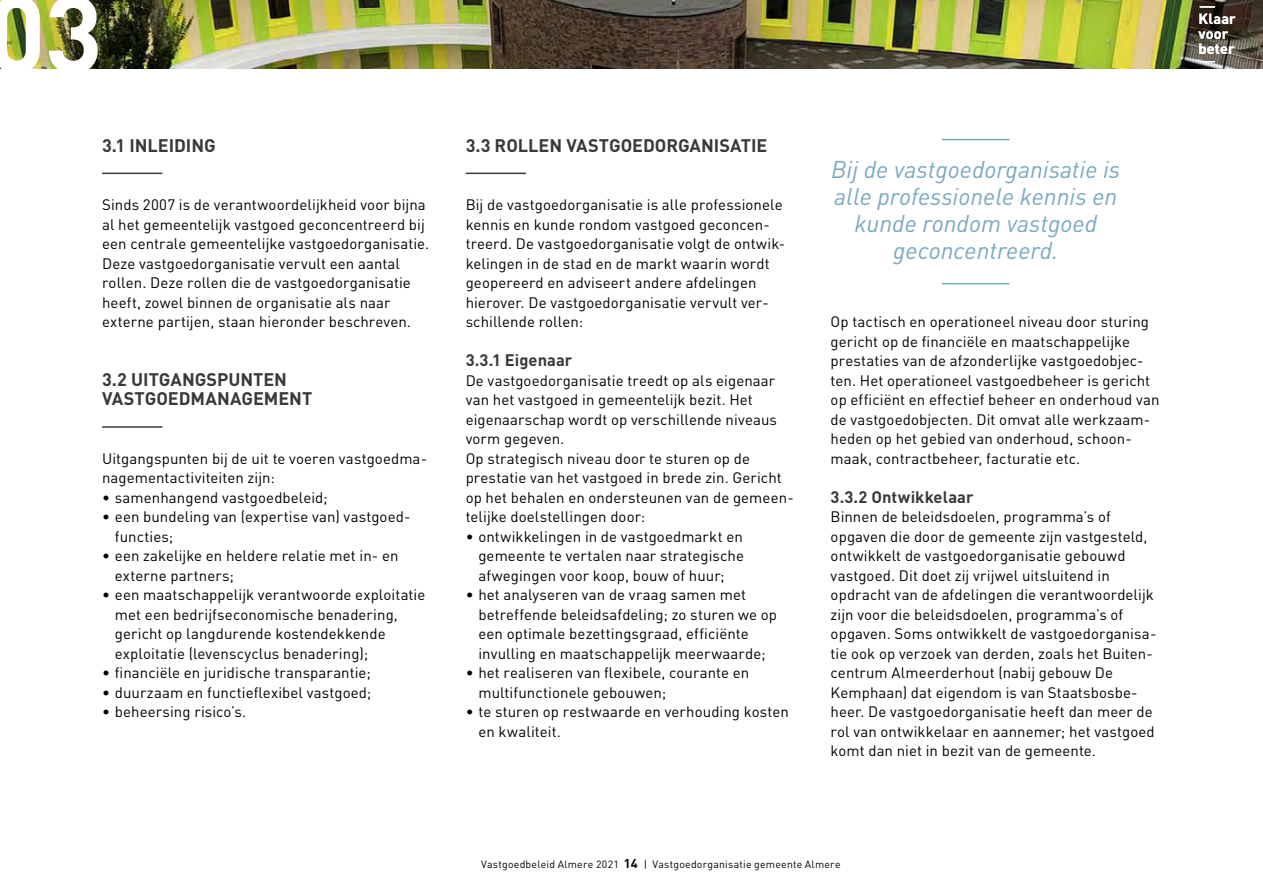
<style>
.page{position:relative;width:1263px;height:893px;background:#fff}
.page>*{position:absolute;margin:0;border:0;box-sizing:border-box;transform-origin:0 0}
.t1{font:700 107.7px "DIN";color:#fff}
.t2{font:italic 24px/27px "DIN";color:#7aa9bf;text-align:center}
.subkop_-_niv_01{font:700 18px/19.5px "DIN";color:#373a36}
.subkop_-_niv_02{font:700 16.5px "DIN";letter-spacing:.005em;color:#373a36}
.broodtekst{font:15px/19.5px "DIN";letter-spacing:.005em;color:#000}
.t3{font:700 14.55px/14.9px "DIN";letter-spacing:.01em;color:#fff}
.t4{font:10.5px "DIN";letter-spacing:.025em;color:#000}
.s1{font-weight:700;font-size:12.75px}
</style>
<div class="page">
<hr style="left:942px;top:139px;width:68px;height:1px;background:#7aa9bf">
<hr style="left:942px;top:283px;width:68px;height:1px;background:#7aa9bf">
<img style="left:0;top:0;width:1263px;height:68px">
<hr style="left:102px;top:172px;width:60px;height:2px;background:#373a36">
<hr style="left:102px;top:426px;width:60px;height:2px;background:#373a36">
<hr style="left:466px;top:172px;width:60px;height:2px;background:#373a36">
<svg style="left:1200px;top:7px;width:15px;height:1px"></svg>
<svg style="left:1200px;top:61px;width:15px;height:1px"></svg>
<h1 class="t1" style="left:-13px;top:-38px;width:117px">03</h1>
<h2 class="subkop_-_niv_01" style="left:102px;top:135px;width:115px">3.1 INLEIDING</h2>
<p class="broodtekst" style="left:102px;top:195px;width:329px">Sinds 2007 is de verantwoordelijkheid voor bijna al het gemeentelijk vastgoed geconcentreerd bij een centrale gemeentelijke vastgoedorganisatie.<br>Deze vastgoedorganisatie vervult een aantal rollen. Deze rollen die de vastgoedorganisatie heeft, zowel binnen de organisatie als naar externe partijen, staan hieronder beschreven.</p>
<h2 class="subkop_-_niv_01" style="left:102px;top:369px;width:212px">3.2 UITGANGSPUNTEN<br>VASTGOEDMANAGEMENT</h2>
<p class="broodtekst" style="left:102px;top:449px;width:326px">Uitgangspunten bij de uit te voeren vastgoedma&shy;nagementactiviteiten zijn:</p>
<p class="broodtekst" style="left:102px;top:488px;width:227px">• samenhangend vastgoedbeleid;</p>
<p class="broodtekst" style="left:115px;top:507px;width:297px;text-indent:-13px">• een bundeling van (expertise van) vastgoed&shy;functies;</p>
<p class="broodtekst" style="left:115px;top:546px;width:285px;text-indent:-13px">• een zakelijke en heldere relatie met in- en externe partners;</p>
<p class="broodtekst" style="left:115px;top:585px;width:312px;text-indent:-13px">• een maatschappelijk verantwoorde exploitatie met een bedrijfseconomische benadering, gericht op langdurende kostendekkende exploitatie (levenscyclus benadering);</p>
<p class="broodtekst" style="left:102px;top:663px;width:270px">• financiële en juridische transparantie;</p>
<p class="broodtekst" style="left:102px;top:683px;width:271px">• duurzaam en functieflexibel vastgoed;</p>
<p class="broodtekst" style="left:102px;top:702px;width:146px">• beheersing risico’s.</p>
<h2 class="subkop_-_niv_01" style="left:466px;top:135px;width:303px">3.3 ROLLEN VASTGOEDORGANISATIE</h2>
<p class="broodtekst" style="left:466px;top:195px;width:321px">Bij de vastgoedorganisatie is alle professionele kennis en kunde rondom vastgoed geconcen&shy;treerd. De vastgoedorganisatie volgt de ontwik&shy;kelingen in de stad en de markt waarin wordt geopereerd en adviseert andere afdelingen hierover. De vastgoedorganisatie vervult ver&shy;schillende rollen:</p>
<h3 class="subkop_-_niv_02" style="left:466px;top:349px;width:108px">3.3.1 Eigenaar</h3>
<p class="broodtekst" style="left:466px;top:371px;width:313px">De vastgoedorganisatie treedt op als eigenaar van het vastgoed in gemeentelijk bezit. Het eigenaarschap wordt op verschillende niveaus vorm gegeven.</p>
<p class="broodtekst" style="left:466px;top:449px;width:330px">Op strategisch niveau door te sturen op de prestatie van het vastgoed in brede zin. Gericht op het behalen en ondersteunen van de gemeen&shy;telijke doelstellingen door:</p>
<p class="broodtekst" style="left:478px;top:527px;width:267px;text-align:justify;text-indent:-13px">• ontwikkelingen in de vastgoedmarkt en gemeente te vertalen naar strategische afwegingen voor koop, bouw of huur;</p>
<p class="broodtekst" style="left:478px;top:585px;width:300px;text-indent:-13px">• het analyseren van de vraag samen met betreffende beleidsafdeling; zo sturen we op een optimale bezettingsgraad, efficiënte invulling en maatschappelijk meerwaarde;</p>
<p class="broodtekst" style="left:478px;top:663px;width:272px;text-indent:-13px">• het realiseren van flexibele, courante en multifunctionele gebouwen;</p>
<p class="broodtekst" style="left:478px;top:702px;width:312px;text-indent:-13px">• te sturen op restwaarde en verhouding kosten en kwaliteit.</p>
<h2 class="t2" style="left:831px;top:155px;width:290px">Bij de vastgoedorganisatie is alle professionele kennis en kunde rondom vastgoed geconcentreerd.</h2>
<p class="broodtekst" style="left:831px;top:312px;width:330px">Op tactisch en operationeel niveau door sturing gericht op de financiële en maatschappelijke prestaties van de afzonderlijke vastgoedobjec&shy;ten. Het operationeel vastgoedbeheer is gericht op efficiënt en effectief beheer en onderhoud van de vastgoedobjecten. Dit omvat alle werkzaam&shy;heden op het gebied van onderhoud, schoon&shy;maak, contractbeheer, facturatie etc.</p>
<h3 class="subkop_-_niv_02" style="left:831px;top:485px;width:145px">3.3.2 Ontwikkelaar</h3>
<p class="broodtekst" style="left:831px;top:507px;width:327px">Binnen de beleidsdoelen, programma’s of opgaven die door de gemeente zijn vastgesteld, ontwikkelt de vastgoedorganisatie gebouwd vastgoed. Dit doet zij vrijwel uitsluitend in opdracht van de afdelingen die verantwoordelijk zijn voor die beleidsdoelen, programma’s of opgaven. Soms ontwikkelt de vastgoedorganisa&shy;tie ook op verzoek van derden, zoals het Buiten&shy;centrum Almeerderhout (nabij gebouw De Kemphaan) dat eigendom is van Staatsbosbe&shy;heer. De vastgoedorganisatie heeft dan meer de rol van ontwikkelaar en aannemer; het vastgoed komt dan niet in bezit van de gemeente.</p>
<p class="t4" style="left:481px;top:858px;width:361px">Vastgoedbeleid Almere 2021 <span class="s1">14</span> | Vastgoedorganisatie gemeente Almere</p>
<p class="t3" style="left:1198px;top:11px;width:39px">Klaar voor beter</p>
</div>
